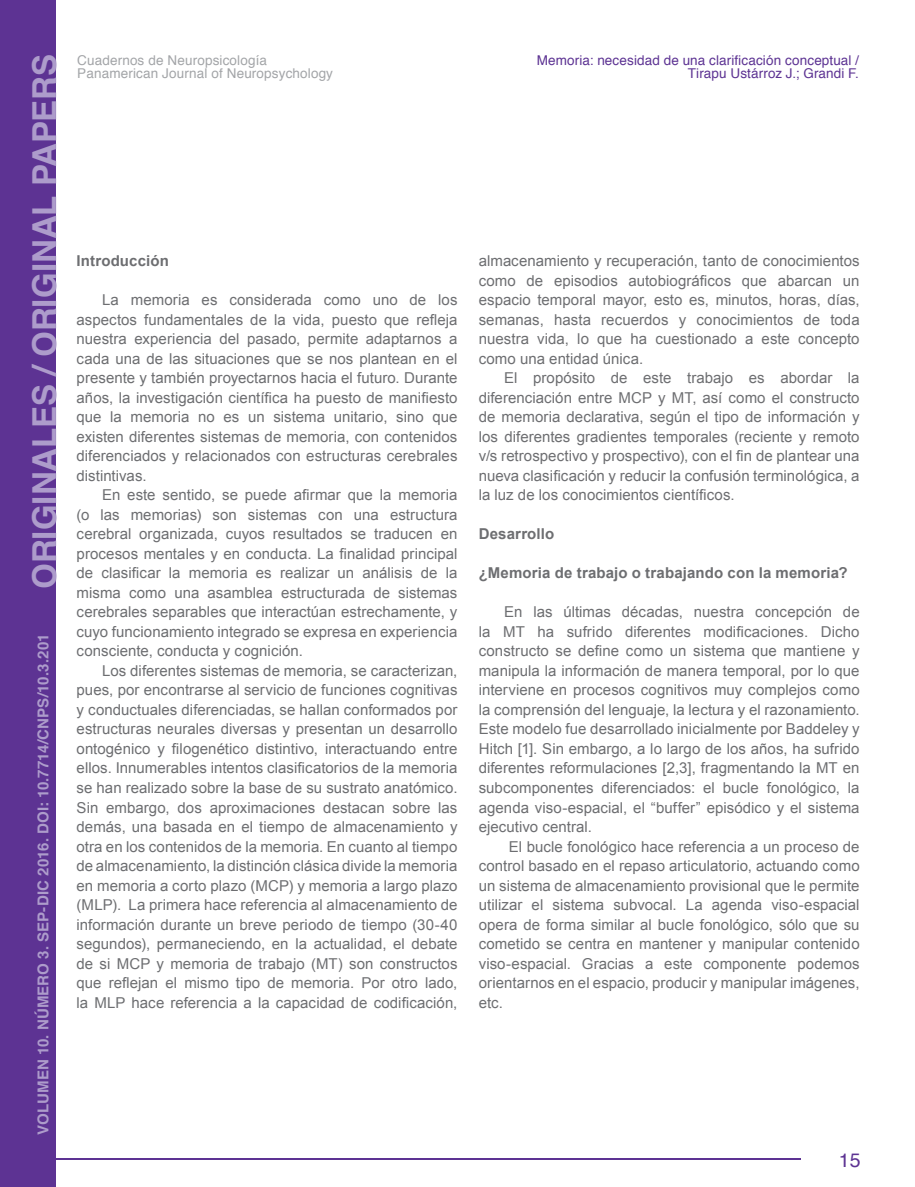
<style>
.page{position:relative;width:915px;height:1187px;background:#fff}
.page>*{position:absolute;margin:0;border:0;box-sizing:border-box;transform-origin:0 0}
.t1{font:700 33px "Helvetica";letter-spacing:-.005em;color:#ad9ccb}
.t2{font:19.5px "Helvetica";color:#5d3393}
.t3{font:15px/19.5px "Arial";letter-spacing:.005em;color:#6d6e71;text-align:justify}
.t4{font:700 15px "Arial";letter-spacing:.01em;color:#6d6e71}
.t5{font:700 15px "Helvetica";letter-spacing:.01em;color:#ad9ccb}
.t6{font:13.5px/13.5px "Helvetica";letter-spacing:.01em;color:#5d3393;text-align:right}
.t7{font:13.5px/13.5px "Helvetica";letter-spacing:.01em;color:#a3a5a8}
</style>
<div class="page">
<div style="left:0;top:0;width:55px;height:1186px;background:#5d3393"></div>
<hr style="left:0;top:1157px;width:800px;height:2px;background:#5d3393">
<h1 class="t1" style="left:18px;top:589px;width:536px;rotate:-90deg">ORIGINALES / ORIGINAL PAPERS</h1>
<p class="t7" style="left:77px;top:54px;width:257px">Cuadernos de Neuropsicología<br>Panamerican Journal of Neuropsychology</p>
<p class="t4" style="left:77px;top:251px;width:94px">Introducción</p>
<p class="t3" style="left:77px;top:290px;width:382px;text-indent:26px">La memoria es considerada como uno de los aspectos fundamentales de la vida, puesto que refleja nuestra experiencia del pasado, permite adaptarnos a cada una de las situaciones que se nos plantean en el presente y también proyectarnos hacia el futuro. Durante años, la investigación científica ha puesto de manifiesto que la memoria no es un sistema unitario, sino que existen diferentes sistemas de memoria, con contenidos diferenciados y relacionados con estructuras cerebrales distintivas.</p>
<p class="t3" style="left:77px;top:485px;width:382px;text-indent:26px">En este sentido, se puede afirmar que la memoria (o las memorias) son sistemas con una estructura cerebral organizada, cuyos resultados se traducen en procesos mentales y en conducta. La finalidad principal de clasificar la memoria es realizar un análisis de la misma como una asamblea estructurada de sistemas cerebrales separables que interactúan estrechamente, y cuyo funcionamiento integrado se expresa en experiencia consciente, conducta y cognición.</p>
<p class="t3" style="left:77px;top:661px;width:382px;text-indent:26px">Los diferentes sistemas de memoria, se caracterizan, pues, por encontrarse al servicio de funciones cognitivas y conductuales diferenciadas, se hallan conformados por estructuras neurales diversas y presentan un desarrollo ontogénico y filogenético distintivo, interactuando entre ellos. Innumerables intentos clasificatorios de la memoria se han realizado sobre la base de su sustrato anatómico.<br>Sin embargo, dos aproximaciones destacan sobre las demás, una basada en el tiempo de almacenamiento y otra en los contenidos de la memoria. En cuanto al tiempo de almacenamiento, la distinción clásica divide la memoria en memoria a corto plazo (MCP) y memoria a largo plazo (MLP). La primera hace referencia al almacenamiento de información durante un breve periodo de tiempo (30-40 segundos), permaneciendo, en la actualidad, el debate de si MCP y memoria de trabajo (MT) son constructos que reflejan el mismo tipo de memoria. Por otro lado, la MLP hace referencia a la capacidad de codificación,</p>
<p class="t5" style="left:31px;top:1134px;width:503px;rotate:-90deg">VOLUMEN 10. NÚMERO 3. SEP-DIC 2016. DOI: 10.7714/CNPS/10.3.201</p>
<p class="t6" style="left:536px;top:54px;width:324px">Memoria: necesidad de una clarificación conceptual /<br>Tirapu Ustárroz J.; Grandi F.</p>
<p class="t3" style="left:478px;top:251px;width:382px">almacenamiento y recuperación, tanto de conocimientos como de episodios autobiográficos que abarcan un espacio temporal mayor, esto es, minutos, horas, días, semanas, hasta recuerdos y conocimientos de toda nuestra vida, lo que ha cuestionado a este concepto como una entidad única.</p>
<p class="t3" style="left:478px;top:368px;width:382px;text-indent:26px">El propósito de este trabajo es abordar la diferenciación entre MCP y MT, así como el constructo de memoria declarativa, según el tipo de información y los diferentes gradientes temporales (reciente y remoto v/s retrospectivo y prospectivo), con el fin de plantear una nueva clasificación y reducir la confusión terminológica, a la luz de los conocimientos científicos.</p>
<p class="t4" style="left:478px;top:524px;width:77px">Desarrollo</p>
<p class="t4" style="left:478px;top:563px;width:370px">¿Memoria de trabajo o trabajando con la memoria?</p>
<p class="t3" style="left:478px;top:602px;width:382px;text-indent:26px">En las últimas décadas, nuestra concepción de la MT ha sufrido diferentes modificaciones. Dicho constructo se define como un sistema que mantiene y manipula la información de manera temporal, por lo que interviene en procesos cognitivos muy complejos como la comprensión del lenguaje, la lectura y el razonamiento.<br>Este modelo fue desarrollado inicialmente por Baddeley y Hitch [1]. Sin embargo, a lo largo de los años, ha sufrido diferentes reformulaciones [2,3], fragmentando la MT en subcomponentes diferenciados: el bucle fonológico, la agenda viso-espacial, el “buffer” episódico y el sistema ejecutivo central.</p>
<p class="t3" style="left:478px;top:836px;width:382px;text-indent:30px">El bucle fonológico hace referencia a un proceso de control basado en el repaso articulatorio, actuando como un sistema de almacenamiento provisional que le permite utilizar el sistema subvocal. La agenda viso-espacial opera de forma similar al bucle fonológico, sólo que su cometido se centra en mantener y manipular contenido viso-espacial. Gracias a este componente podemos orientarnos en el espacio, producir y manipular imágenes, etc.</p>
<h2 class="t2" style="left:838px;top:1144px;width:23px">15</h2>
</div>
